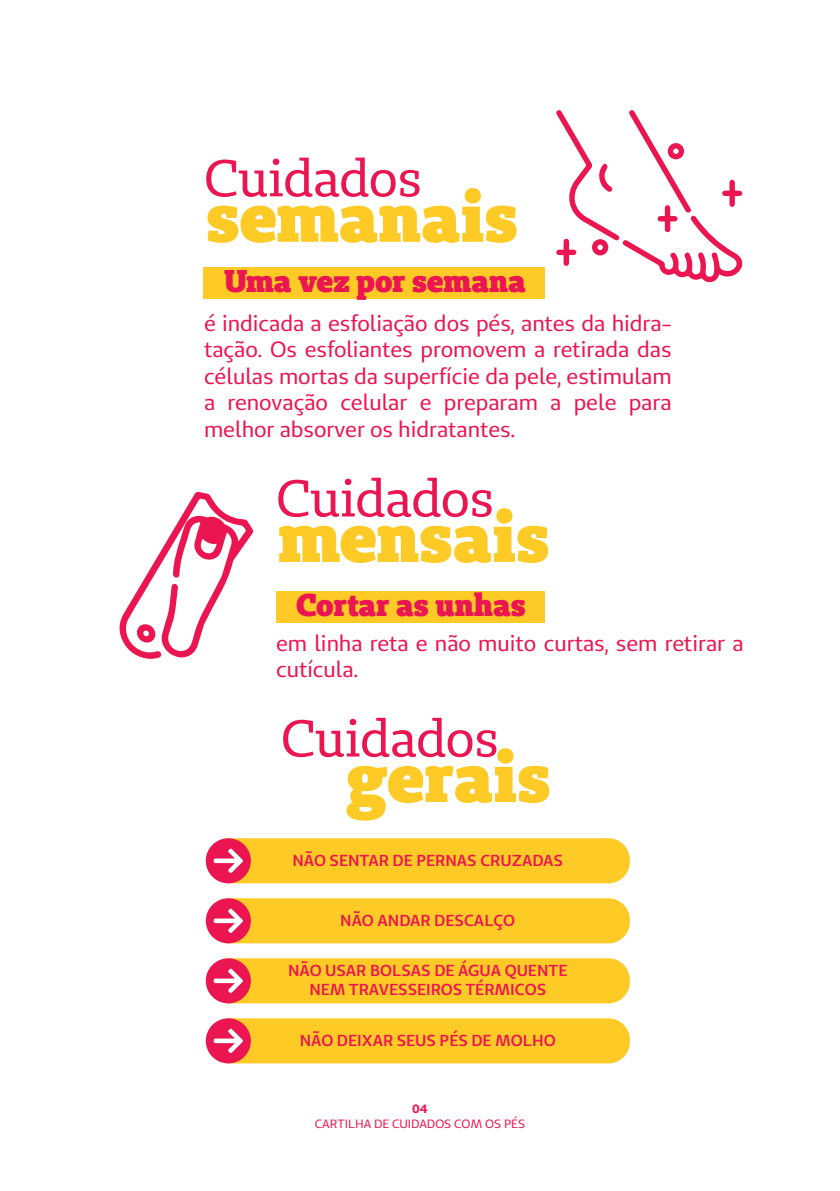
<style>
.page{position:relative;width:840px;height:1191px;background:#fff}
.page>*{position:absolute;margin:0;border:0;box-sizing:border-box;transform-origin:0 0}
.t1{font:900 70.2px "Unimed Slab";letter-spacing:-.005em;color:#feca26}
.t2{font:51.6px "Unimed Slab";letter-spacing:-.01em;color:#eb1651}
.t3{font:900 31.4px "Unimed Slab";color:#eb1651}
.t4{font:22px/26.4px "Unimed Sans";color:#eb1651;text-align:justify}
.t5{font:600 16px/19px "Unimed Sans";color:#eb1651;text-align:center}
.t6{font:12px "Unimed Sans";color:#eb1651}
.t7{font:700 12px "Unimed Sans";color:#eb1651}
</style>
<div class="page">
<div style="left:203px;top:267px;width:342px;height:32px;background:#feca26"></div>
<div style="left:275px;top:591px;width:269px;height:31px;background:#feca26"></div>
<div style="left:208px;top:838px;width:421px;height:45px;background:#feca26;border-radius:21px"></div>
<div style="left:206px;top:838px;width:45px;height:45px;background:#eb1651;border-radius:50%"></div>
<svg style="left:213px;top:848px;width:30px;height:25px"></svg>
<div style="left:208px;top:898px;width:421px;height:45px;background:#feca26;border-radius:21px"></div>
<div style="left:206px;top:898px;width:45px;height:45px;background:#eb1651;border-radius:50%"></div>
<svg style="left:213px;top:908px;width:30px;height:25px"></svg>
<div style="left:208px;top:958px;width:421px;height:45px;background:#feca26;border-radius:21px"></div>
<div style="left:206px;top:958px;width:45px;height:45px;background:#eb1651;border-radius:50%"></div>
<svg style="left:213px;top:968px;width:30px;height:25px"></svg>
<div style="left:208px;top:1018px;width:421px;height:45px;background:#feca26;border-radius:21px"></div>
<div style="left:206px;top:1018px;width:45px;height:45px;background:#eb1651;border-radius:50%"></div>
<svg style="left:213px;top:1028px;width:30px;height:25px"></svg>
<svg style="left:556px;top:110px;width:185px;height:173px"></svg>
<svg style="left:119px;top:491px;width:135px;height:168px"></svg>
<h2 class="t2" style="left:204px;top:145px;width:219px">Cuidados</h2>
<h1 class="t1" style="left:206px;top:170px;width:313px">semanais</h1>
<h3 class="t3" style="left:224px;top:260px;width:303px">Uma vez por semana</h3>
<p class="t4" style="left:204px;top:310px;width:469px">é indicada a esfoliação dos pés, antes da hidra&shy;tação. Os esfoliantes promovem a retirada das células mortas da superfície da pele, estimulam a renovação celular e preparam a pele para melhor absorver os hidratantes.</p>
<h2 class="t2" style="left:276px;top:465px;width:219px">Cuidados</h2>
<h1 class="t1" style="left:278px;top:490px;width:273px">mensais</h1>
<h3 class="t3" style="left:296px;top:584px;width:231px">Cortar as unhas</h3>
<p class="t4" style="left:276px;top:630px;width:469px">em linha reta e não muito curtas, sem retirar a cutícula.</p>
<h2 class="t2" style="left:281px;top:705px;width:219px">Cuidados</h2>
<h1 class="t1" style="left:345px;top:730px;width:207px">gerais</h1>
<p class="t5" style="left:292px;top:850px;width:272px">NÃO SENTAR DE PERNAS CRUZADAS</p>
<p class="t5" style="left:340px;top:910px;width:176px">NÃO ANDAR DESCALÇO</p>
<p class="t5" style="left:288px;top:960px;width:281px">NÃO USAR BOLSAS DE ÁGUA QUENTE<br>NEM TRAVESSEIROS TÉRMICOS</p>
<p class="t5" style="left:299px;top:1030px;width:257px">NÃO DEIXAR SEUS PÉS DE MOLHO</p>
<p class="t7" style="left:412px;top:1101px;width:17px">04</p>
<p class="t6" style="left:314px;top:1115px;width:212px">CARTILHA DE CUIDADOS COM OS PÉS</p>
</div>
